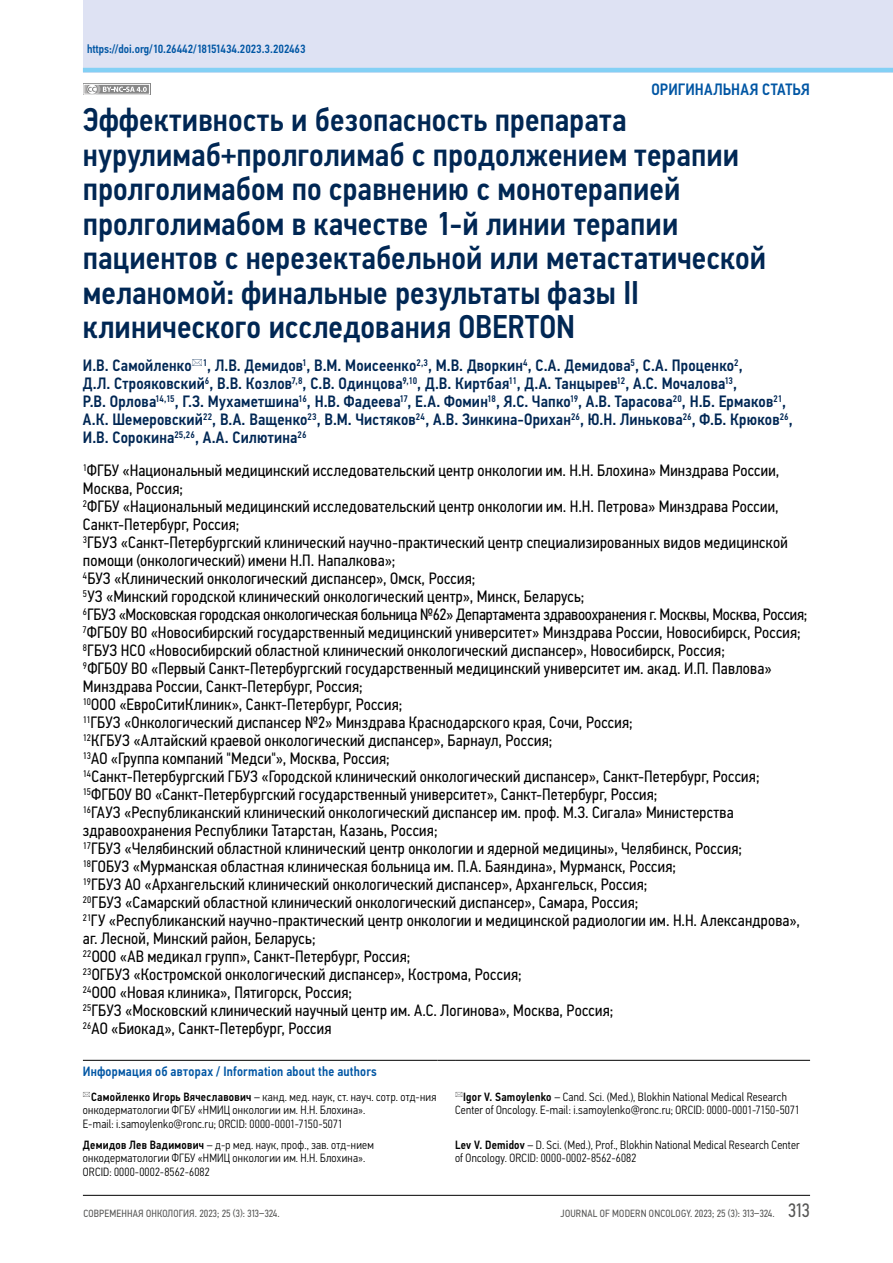
<style>
.page{position:relative;width:893px;height:1263px;background:#fff}
.page>*{position:absolute;margin:0;border:0;box-sizing:border-box;transform-origin:0 0}
.ZAG_RUS{font:500 33px/34.5px "Eco Vector Cond";letter-spacing:.005em;color:#002754}
.ADRESS_RUS{font:16.5px/18px "Eco Vector Cond";letter-spacing:.01em;color:#000}
.AUTHOR_RUS{font:500 16.5px/18px "Eco Vector Cond";letter-spacing:.01em;color:#002754}
.REVIEW_RUS{font:500 16.5px "Eco Vector Cond";letter-spacing:.01em;color:#0056a4}
.DOPSVED{font:500 13.5px "Eco Vector Cond";letter-spacing:.02em;color:#0056a4}
.DOPSVED-2{font:300 12px/13.5px "Eco Vector Cond";letter-spacing:.02em;color:#000}
.t1{font:500 12px "Eco Vector Cond";color:#0056a4}
.t2{font:10.5px "Eco Vector Cond";letter-spacing:.02em;color:#575756}
.s1{font-weight:500}
.s2{font-size:19.5px}
</style>
<div class="page">
<div style="left:83px;top:0;width:810px;height:72px;background:#dee2f3"></div>
<svg style="left:100px;top:86px;width:48px;height:7px"></svg>
<svg style="left:103px;top:87px;width:44px;height:5px"></svg>
<svg style="left:85px;top:86px;width:3px;height:7px"></svg>
<svg style="left:91px;top:84px;width:10px;height:10px"></svg>
<div style="left:87px;top:84px;width:11px;height:11px;border:1px solid #878787;border-radius:50%"></div>
<svg style="left:88px;top:87px;width:8px;height:5px"></svg>
<div style="left:83px;top:84px;width:67px;height:11px;border:1px solid #fff"></div>
<hr style="left:83px;top:68px;width:810px;height:4px;background:#83d0f5">
<hr style="left:83px;top:1195px;width:727px;height:1px;background:#000">
<hr style="left:83px;top:1060px;width:354px;height:1px;background:#000">
<svg style="left:437px;top:1060px;width:18px;height:1px"></svg>
<hr style="left:455px;top:1060px;width:355px;height:1px;background:#000">
<p class="t1" style="left:87px;top:42px;width:220px">https://doi.org/10.26442/18151434.2023.3.202463</p>
<p class="REVIEW_RUS" style="left:651px;top:80px;width:160px">ОРИГИНАЛЬНАЯ СТАТЬЯ</p>
<p class="ZAG_RUS" style="left:83px;top:103px;width:685px">Эффективность и безопасность препарата нурулимаб+пролголимаб с продолжением терапии пролголимабом по сравнению с монотерапией пролголимабом в качестве 1-й линии терапии пациентов с нерезектабельной или метастатической меланомой: финальные результаты фазы II клинического исследования OBERTON</p>
<p class="AUTHOR_RUS" style="left:83px;top:357px;width:711px">И.В. Самойленко <sup>1</sup>, Л.В. Демидов<sup>1</sup>, В.М. Моисеенко<sup>2,3</sup>, М.В. Дворкин<sup>4</sup>, С.А. Демидова<sup>5</sup>, С.А. Проценко<sup>2</sup>,<br>Д.Л. Строяковский<sup>6</sup>, В.В. Козлов<sup>7,8</sup>, С.В. Одинцова<sup>9,10</sup>, Д.В. Киртбая<sup>11</sup>, Д.А. Танцырев<sup>12</sup>, А.С. Мочалова<sup>13</sup>,<br>Р.В. Орлова<sup>14,15</sup>, Г.З. Мухаметшина<sup>16</sup>, Н.В. Фадеева<sup>17</sup>, Е.А. Фомин<sup>18</sup>, Я.С. Чапко<sup>19</sup>, А.В. Тарасова<sup>20</sup>, Н.Б. Ермаков<sup>21</sup>, А.К. Шемеровский<sup>22</sup>, В.А. Ващенко<sup>23</sup>, В.М. Чистяков<sup>24</sup>, А.В. Зинкина-Орихан<sup>26</sup>, Ю.Н. Линькова<sup>26</sup>, Ф.Б. Крюков<sup>26</sup>, И.В. Сорокина<sup>25,26</sup>, А.А. Cилютина<sup>26</sup></p>
<p class="ADRESS_RUS" style="left:83px;top:461px;width:726px"><sup>1</sup>ФГБУ «Национальный медицинский исследовательский центр онкологии им. Н.Н. Блохина» Минздрава России, Москва, Россия;<br><sup>2</sup>ФГБУ «Национальный медицинский исследовательский центр онкологии им. Н.Н. Петрова» Минздрава России, Санкт-Петербург, Россия;<br><sup>3</sup>ГБУЗ «Санкт-Петербургский клинический научно-практический центр специализированных видов медицинской помощи (онкологический) имени Н.П. Напалкова»;<br><sup>4</sup>БУЗ «Клинический онкологический диспансер», Омск, Россия;<br><sup>5</sup>УЗ «Минский городской клинический онкологический центр», Минск, Беларусь;<br><sup>6</sup>ГБУЗ «Московская городская онкологическая больница №62» Департамента здравоохранения г. Москвы, Москва, Россия; <sup>7</sup>ФГБОУ ВО «Новосибирский государственный медицинский университет» Минздрава России, Новосибирск, Россия; <sup>8</sup>ГБУЗ НСО «Новосибирский областной клинический онкологический диспансер», Новосибирск, Россия;<br><sup>9</sup>ФГБОУ ВО «Первый Санкт-Петербургский государственный медицинский университет им. акад. И.П. Павлова» Минздрава России, Санкт-Петербург, Россия;<br><sup>10</sup>ООО «ЕвроСитиКлиник», Санкт-Петербург, Россия;<br><sup>11</sup>ГБУЗ «Онкологический диспансер №2» Минздрава Краснодарского края, Сочи, Россия;<br><sup>12</sup>КГБУЗ «Алтайский краевой онкологический диспансер», Барнаул, Россия;<br><sup>13</sup>АО «Группа компаний "Медси"», Москва, Россия;<br><sup>14</sup>Санкт-Петербургский ГБУЗ «Городской клинический онкологический диспансер», Санкт-Петербург, Россия; <sup>15</sup>ФГБОУ ВО «Санкт-Петербургский государственный университет», Санкт-Петербург, Россия;<br><sup>16</sup>ГАУЗ «Республиканский клинический онкологический диспансер им. проф. М.З. Сигала» Министерства здравоохранения Республики Татарстан, Казань, Россия;<br><sup>17</sup>ГБУЗ «Челябинский областной клинический центр онкологии и ядерной медицины», Челябинск, Россия;<br><sup>18</sup>ГОБУЗ «Мурманская областная клиническая больница им. П.А. Баяндина», Мурманск, Россия;<br><sup>19</sup>ГБУЗ АО «Архангельский клинический онкологический диспансер», Архангельск, Россия;<br><sup>20</sup>ГБУЗ «Самарский областной клинический онкологический диспансер», Самара, Россия;<br><sup>21</sup>ГУ «Республиканский научно-практический центр онкологии и медицинской радиологии им. Н.Н. Александрова», аг. Лесной, Минский район, Беларусь;<br><sup>22</sup>ООО «АВ медикал групп», Санкт-Петербург, Россия;<br><sup>23</sup>ОГБУЗ «Костромской онкологический диспансер», Кострома, Россия;<br><sup>24</sup>ООО «Новая клиника», Пятигорск, Россия;<br><sup>25</sup>ГБУЗ «Московский клинический научный центр им. А.С. Логинова», Москва, Россия;<br><sup>26</sup>АО «Биокад», Санкт-Петербург, Россия</p>
<p class="DOPSVED" style="left:83px;top:1064px;width:295px">Информация об авторах / Information about the authors</p>
<p class="DOPSVED-2" style="left:83px;top:1090px;width:355px;text-indent:8px"><span class="s1">Самойленко Игорь Вячеславович</span> – канд. мед. наук, ст. науч. сотр. отд-ния онкодерматологии ФГБУ «НМИЦ онкологии им. Н.Н. Блохина».<br>E-mail: i.samoylenko@ronc.ru; ORCID: 0000-0001-7150-5071</p>
<p class="DOPSVED-2" style="left:455px;top:1090px;width:346px;text-align:center"><span class="s1">Igor V. Samoylenko</span> – Cand. Sci. (Med.), Blokhin National Medical Research<br>Center of Oncology. E-mail: i.samoylenko@ronc.ru; ORCID: 0000-0001-7150-5071</p>
<p class="DOPSVED-2" style="left:83px;top:1138px;width:292px"><span class="s1">Демидов Лев Вадимович</span> – д-р мед. наук, проф., зав. отд-нием онкодерматологии ФГБУ «НМИЦ онкологии им. Н.Н. Блохина».<br>ORCID: 0000-0002-8562-6082</p>
<p class="DOPSVED-2" style="left:455px;top:1138px;width:346px"><span class="s1">Lev V. Demidov</span> – D. Sci. (Med.), Prof., Blokhin National Medical Research Center of Oncology. ORCID: 0000-0002-8562-6082</p>
<p class="t2" style="left:84px;top:1208px;width:198px">СОВРЕМЕННАЯ ОНКОЛОГИЯ. 2023; 25 (3): 313–324.</p>
<p class="t2" style="left:561px;top:1208px;width:251px">JOURNAL OF MODERN ONCOLOGY. 2023; 25 (3): 313–324. <span class="s2">313</span></p>
</div>
